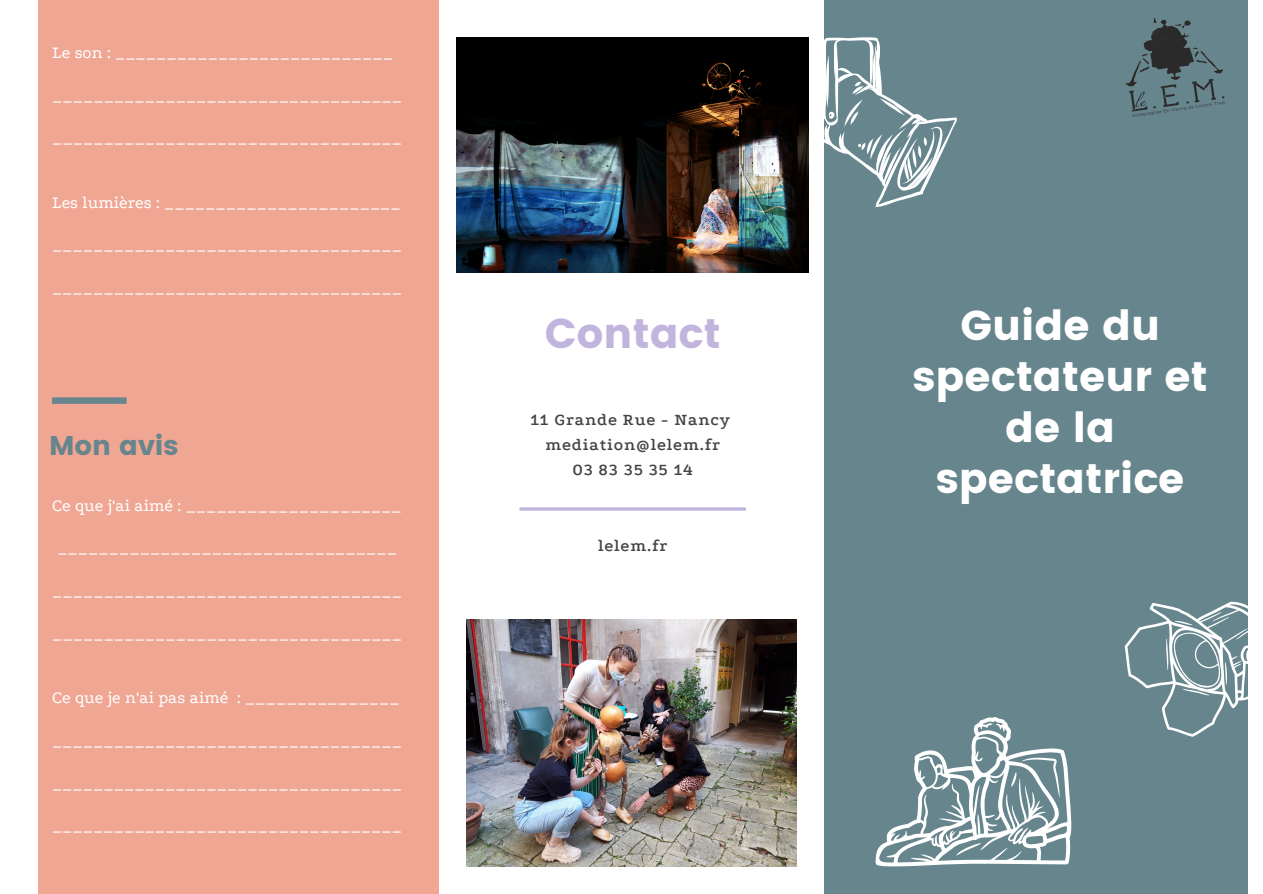
<style>
.page{position:relative;width:1263px;height:894px;background:#fff}
.page>*{position:absolute;margin:0;border:0;box-sizing:border-box;transform-origin:0 0}
.t1{font:41.55px/50.8px "Poppins";color:#fff;text-align:center}
.t2{font:41.55px "Poppins";color:#c2b5dd}
.t3{font:27px "Poppins";color:#66858d}
.t4{font:17.55px "Podkova";color:#fff}
.t5{font:600 17.55px/25.2px "Podkova";letter-spacing:.045em;color:#444;text-align:center}
</style>
<div class="page">
<div style="left:824px;top:0;width:423px;height:893px;background:#66858d"></div>
<div style="left:38px;top:0;width:401px;height:893px;background:#efa693"></div>
<svg style="left:519px;top:507px;width:227px;height:3px"></svg>
<svg style="left:824px;top:37px;width:133px;height:170px"></svg>
<svg style="left:1125px;top:601px;width:123px;height:135px"></svg>
<svg style="left:875px;top:717px;width:197px;height:149px"></svg>
<img style="left:457px;top:37px;width:352px;height:235px">
<img style="left:467px;top:619px;width:329px;height:246px">
<img style="left:1125px;top:17px;width:100px;height:100px">
<svg style="left:52px;top:397px;width:75px;height:7px"></svg>
<p class="t4" style="left:52px;top:43px;width:343px">Le son : ___________________________</p>
<p class="t4" style="left:52px;top:85px;width:352px">__________________________________</p>
<p class="t4" style="left:52px;top:128px;width:352px">__________________________________</p>
<p class="t4" style="left:52px;top:192px;width:350px">Les lumières : _______________________</p>
<p class="t4" style="left:52px;top:235px;width:352px">__________________________________</p>
<p class="t4" style="left:52px;top:278px;width:352px">__________________________________</p>
<h2 class="t3" style="left:49px;top:429px;width:131px">Mon avis</h2>
<p class="t4" style="left:52px;top:495px;width:351px">Ce que j'ai aimé : _____________________</p>
<p class="t4" style="left:57px;top:538px;width:341px">_________________________________</p>
<p class="t4" style="left:52px;top:581px;width:352px">__________________________________</p>
<p class="t4" style="left:52px;top:623px;width:352px">__________________________________</p>
<p class="t4" style="left:52px;top:687px;width:349px">Ce que je n'ai pas aimé : _______________</p>
<p class="t4" style="left:52px;top:730px;width:352px">__________________________________</p>
<p class="t4" style="left:52px;top:773px;width:352px">__________________________________</p>
<p class="t4" style="left:52px;top:816px;width:352px">__________________________________</p>
<h1 class="t2" style="left:545px;top:309px;width:178px">Contact</h1>
<p class="t5" style="left:530px;top:406px;width:201px">11 Grande Rue - Nancy mediation@lelem.fr<br>03 83 35 35 14</p>
<p class="t5" style="left:598px;top:532px;width:71px">lelem.fr</p>
<h1 class="t1" style="left:912px;top:300px;width:297px">Guide du spectateur et de la spectatrice</h1>
</div>
